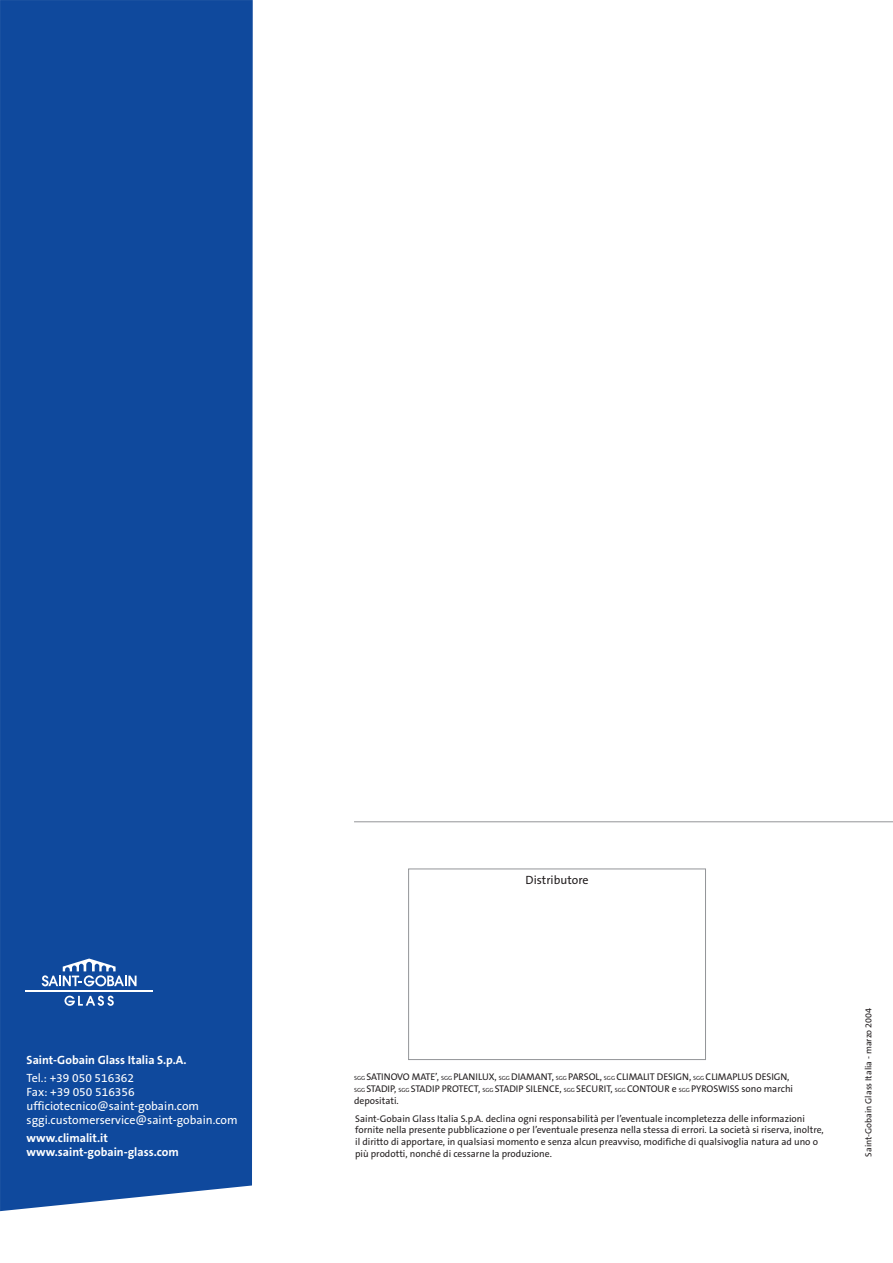
<style>
.page{position:relative;width:893px;height:1263px;background:#fff}
.page>*{position:absolute;margin:0;border:0;box-sizing:border-box;transform-origin:0 0}
.t1{font:12px/14.2px "The Sans B5 Plain";color:#fff}
.t2{font:700 12px/14.2px "The Sans B7";color:#fff}
.t3{font:12px "The Sans B5 Plain";color:#231f20}
.t4{font:9.75px/11.7px "The Sans B5 Plain";color:#231f20}
.t5{font:9px "The Sans B5 Plain";color:#231f20}
.s1{font-size:6px}
</style>
<div class="page">
<div style="left:0;top:0;width:253px;height:1211px;background:#0f499d"></div>
<svg style="left:354px;top:821px;width:539px;height:239px"></svg>
<hr style="left:26px;top:990px;width:127px;height:2px;background:#fff">
<svg style="left:42px;top:958px;width:95px;height:28px"></svg>
<svg style="left:64px;top:996px;width:50px;height:10px"></svg>
<p class="t2" style="left:27px;top:1053px;width:161px">Saint-Gobain Glass Italia S.p.A.</p>
<p class="t1" style="left:27px;top:1071px;width:212px">Tel.: +39 050 516362<br>Fax: +39 050 516356 ufficiotecnico@saint-gobain.com sggi.customerservice@saint-gobain.com</p>
<p class="t2" style="left:27px;top:1132px;width:154px">www.climalit.it www.saint-gobain-glass.com</p>
<p class="t3" style="left:526px;top:874px;width:64px">Distributore</p>
<p class="t4" style="left:354px;top:1072px;width:441px"><span class="s1">SGG</span> SATINOVO MATE’, <span class="s1">SGG</span> PLANILUX, <span class="s1">SGG</span> DIAMANT, <span class="s1">SGG</span> PARSOL, <span class="s1">SGG</span> CLIMALIT DESIGN, <span class="s1">SGG</span> CLIMAPLUS DESIGN,<br><span class="s1">SGG</span> STADIP, <span class="s1">SGG</span> STADIP PROTECT, <span class="s1">SGG</span> STADIP SILENCE, <span class="s1">SGG</span> SECURIT, <span class="s1">SGG</span> CONTOUR e <span class="s1">SGG</span> PYROSWISS sono marchi depositati.</p>
<p class="t4" style="left:355px;top:1113px;width:470px">Saint-Gobain Glass Italia S.p.A. declina ogni responsabilità per l’eventuale incompletezza delle informazioni fornite nella presente pubblicazione o per l’eventuale presenza nella stessa di errori. La società si riserva, inoltre, il diritto di apportare, in qualsiasi momento e senza alcun preavviso, modifiche di qualsivoglia natura ad uno o più prodotti, nonché di cessarne la produzione.</p>
<p class="t5" style="left:865px;top:1157px;width:150px;rotate:-90deg">Saint-Gobain Glass Italia - marzo 2004</p>
</div>
